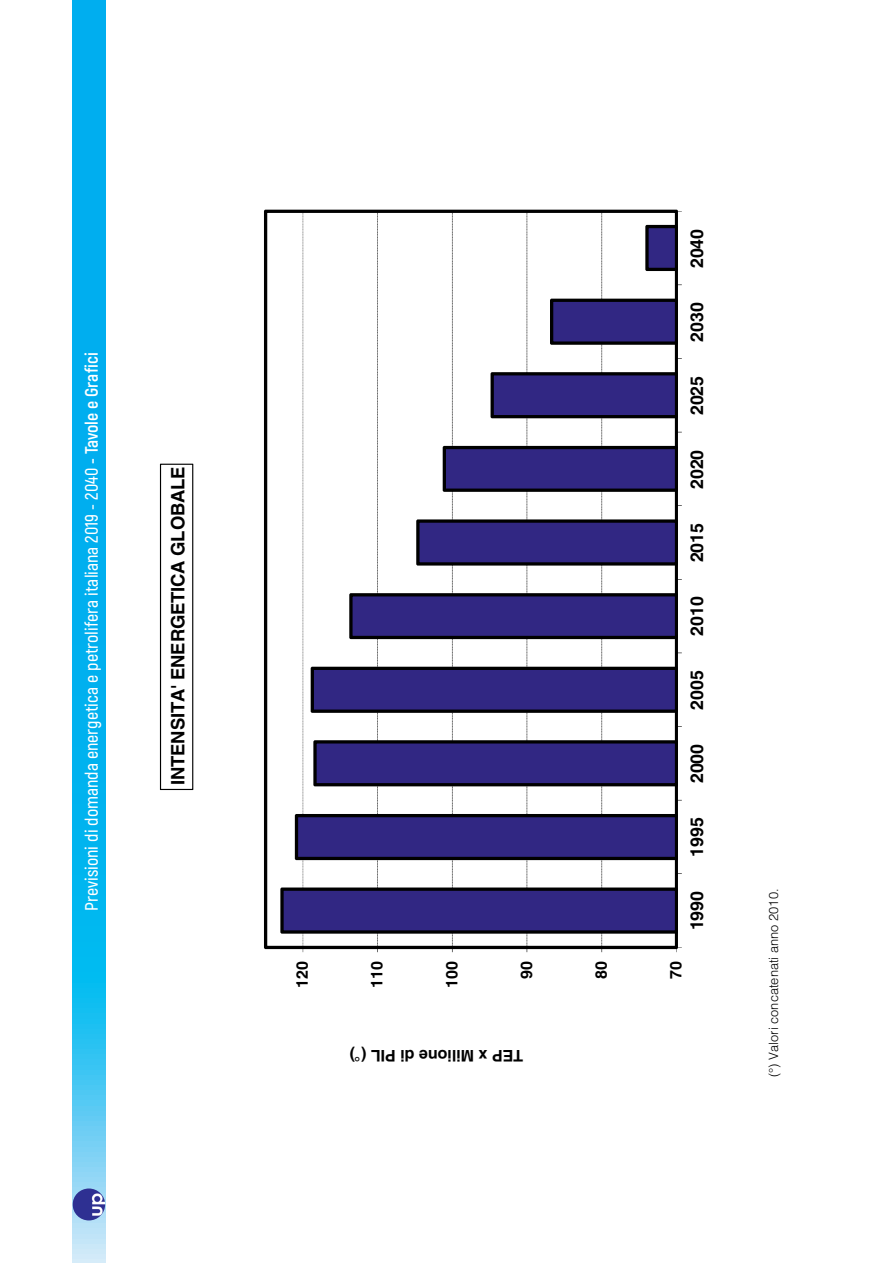
<style>
.page{position:relative;width:893px;height:1263px;background:#fff}
.page>*{position:absolute;margin:0;border:0;box-sizing:border-box;transform-origin:0 0}
.t1{font:700 18.45px "Helvetica LT Std";letter-spacing:-.01em;color:#000}
.t2{font:600 18px "Akrobat";color:#fff}
.t3{font:700 17.7px "Helvetica LT Std";letter-spacing:-.005em;color:#000}
.t4{font:700 16.05px "Helvetica LT Std";color:#000}
.t5{font:300 12.9px "Helvetica LT Std";color:#000}
.s1{font-weight:700}
</style>
<div class="page">
<svg style="left:73px;top:0;width:32px;height:1263px;background:#14b6f0"></svg>
<img style="left:73px;top:1188px;width:32px;height:32px;border-radius:16px">
<svg style="left:264px;top:210px;width:414px;height:739px"></svg>
<svg style="left:280px;top:225px;width:396px;height:709px"></svg>
<hr style="left:265px;top:947px;width:411px;height:1px;background:#000">
<hr style="left:676px;top:211px;width:1px;height:736px;background:#000">
<svg style="left:160px;top:464px;width:33px;height:326px"></svg>
<p class="t2" style="left:81px;top:910px;width:560px;rotate:-90deg">Previsioni di domanda energetica e petrolifera italiana 2019 - 2040 <span class="s1">- Tavole e Grafici</span></p>
<p class="t1" style="left:167px;top:785px;width:320px;rotate:-90deg">INTENSITA' ENERGETICA GLOBALE</p>
<p class="t4" style="left:292px;top:988px;width:28px;rotate:-90deg">120</p>
<p class="t4" style="left:367px;top:988px;width:28px;rotate:-90deg">110</p>
<p class="t4" style="left:442px;top:988px;width:28px;rotate:-90deg">100</p>
<p class="t4" style="left:517px;top:979px;width:19px;rotate:-90deg">90</p>
<p class="t4" style="left:523px;top:1065px;width:175px;rotate:-180deg">TEP x Milione di PIL ( )°</p>
<p class="t4" style="left:591px;top:979px;width:19px;rotate:-90deg">80</p>
<p class="t3" style="left:686px;top:268px;width:41px;rotate:-90deg">2040</p>
<p class="t3" style="left:686px;top:342px;width:41px;rotate:-90deg">2030</p>
<p class="t3" style="left:686px;top:415px;width:41px;rotate:-90deg">2025</p>
<p class="t3" style="left:686px;top:489px;width:41px;rotate:-90deg">2020</p>
<p class="t3" style="left:686px;top:562px;width:41px;rotate:-90deg">2015</p>
<p class="t3" style="left:686px;top:636px;width:41px;rotate:-90deg">2010</p>
<p class="t3" style="left:686px;top:710px;width:41px;rotate:-90deg">2005</p>
<p class="t3" style="left:686px;top:783px;width:41px;rotate:-90deg">2000</p>
<p class="t3" style="left:686px;top:857px;width:41px;rotate:-90deg">1995</p>
<p class="t3" style="left:686px;top:930px;width:41px;rotate:-90deg">1990</p>
<p class="t4" style="left:666px;top:979px;width:19px;rotate:-90deg">70</p>
<p class="t5" style="left:765px;top:1077px;width:190px;rotate:-90deg">(°) Valori concatenati anno 2010.</p>
</div>
